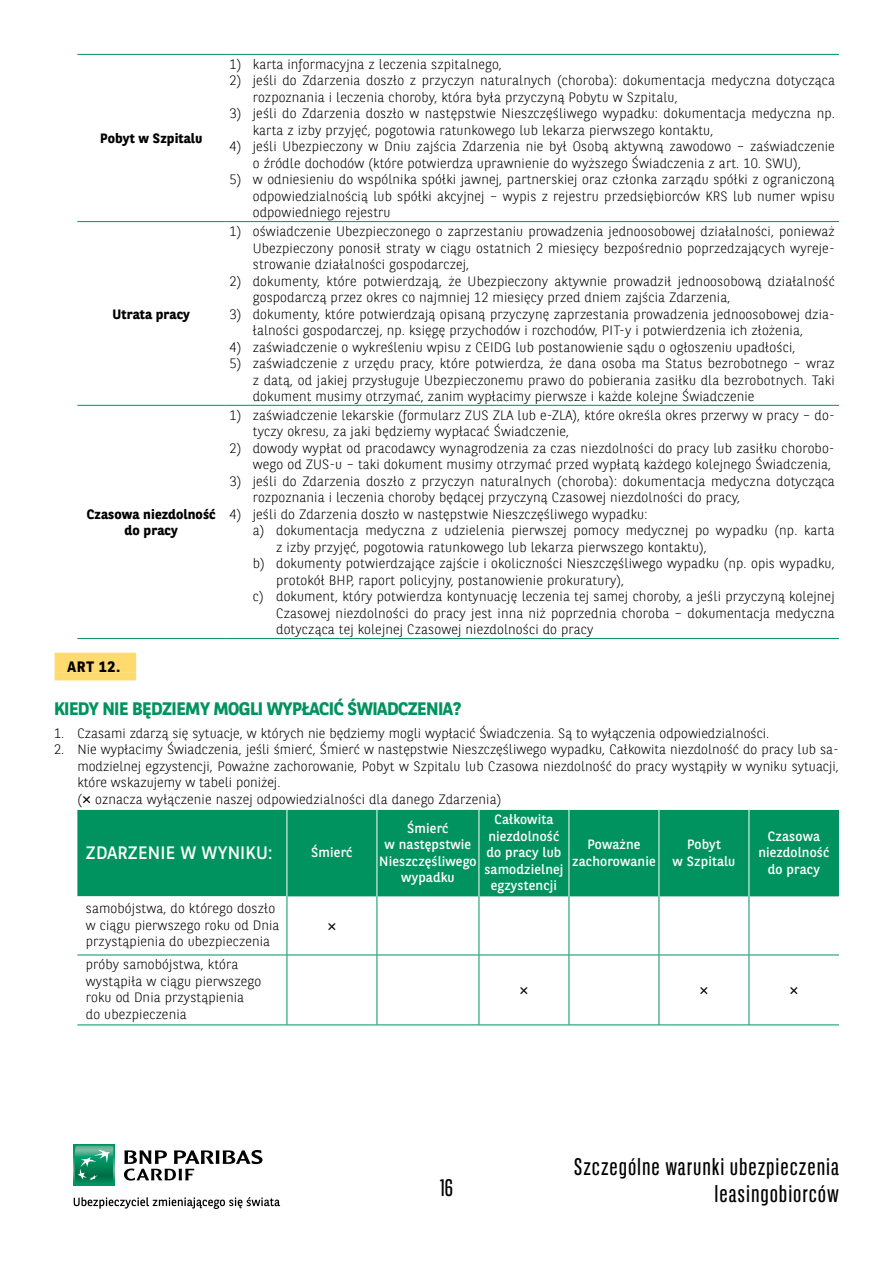
<style>
.page{position:relative;width:893px;height:1263px;background:#fff}
.page>*{position:absolute;margin:0;border:0;box-sizing:border-box;transform-origin:0 0}
.t1{font:24px/27px "BNPP Sans Condensed";letter-spacing:.04em;color:#000;text-align:right}
.t2{font:700 18px "BNPP Sans";letter-spacing:-.03em;color:#00935f}
.t3{font:18px "BNPP Sans";letter-spacing:.01em;color:#fff}
.t4{font:700 15px "BNPP Sans";color:#000}
.t5{font:15px "Meslo LGLDZ For Powerline";color:#000}
.t6{font:300 13.5px/16.5px "BNPP Sans";letter-spacing:.01em;color:#000}
.t7{font:13.5px/16.5px "BNPP Sans";letter-spacing:.01em;color:#fff;text-align:center}
.t8{font:700 13.5px/16.5px "BNPP Sans";letter-spacing:.01em;color:#000;text-align:center}
.s1{font-family:"Meslo LGLDZ For Powerline";font-weight:400;font-size:15px}
</style>
<div class="page">
<svg style="left:74px;top:1197px;width:206px;height:12px"></svg>
<svg style="left:74px;top:1145px;width:40px;height:40px"></svg>
<svg style="left:74px;top:1146px;width:39px;height:38px"></svg>
<svg style="left:124px;top:1150px;width:138px;height:30px"></svg>
<hr style="left:77px;top:54px;width:148px;height:1px;background:#00935f">
<hr style="left:225px;top:54px;width:614px;height:1px;background:#00935f">
<hr style="left:77px;top:221px;width:148px;height:1px;background:#00935f">
<hr style="left:225px;top:221px;width:614px;height:1px;background:#00935f">
<hr style="left:77px;top:405px;width:148px;height:1px;background:#00935f">
<hr style="left:225px;top:405px;width:614px;height:1px;background:#00935f">
<hr style="left:77px;top:638px;width:148px;height:1px;background:#00935f">
<hr style="left:225px;top:638px;width:614px;height:1px;background:#00935f">
<div style="left:55px;top:653px;width:81px;height:19px;background:#ffda6f"></div>
<div style="left:55px;top:672px;width:81px;height:8px;background:#ffda6f"></div>
<div style="left:77px;top:810px;width:762px;height:86px;background:#00935f"></div>
<svg style="left:77px;top:896px;width:210px;height:128px"></svg>
<hr style="left:479px;top:896px;width:1px;height:58px;background:#00935f">
<hr style="left:569px;top:896px;width:1px;height:58px;background:#00935f">
<hr style="left:659px;top:896px;width:1px;height:58px;background:#00935f">
<hr style="left:377px;top:955px;width:1px;height:69px;background:#00935f">
<hr style="left:377px;top:954px;width:102px;height:1px;background:#00935f">
<hr style="left:287px;top:1024px;width:90px;height:1px;background:#00935f">
<hr style="left:377px;top:1024px;width:102px;height:1px;background:#00935f">
<hr style="left:377px;top:896px;width:1px;height:58px;background:#00935f">
<hr style="left:479px;top:955px;width:1px;height:69px;background:#00935f">
<hr style="left:479px;top:954px;width:90px;height:1px;background:#00935f">
<hr style="left:479px;top:1024px;width:90px;height:1px;background:#00935f">
<hr style="left:569px;top:955px;width:1px;height:69px;background:#00935f">
<hr style="left:569px;top:954px;width:90px;height:1px;background:#00935f">
<hr style="left:569px;top:1024px;width:90px;height:1px;background:#00935f">
<hr style="left:659px;top:955px;width:1px;height:69px;background:#00935f">
<hr style="left:659px;top:954px;width:90px;height:1px;background:#00935f">
<hr style="left:749px;top:954px;width:90px;height:1px;background:#00935f">
<hr style="left:659px;top:1024px;width:90px;height:1px;background:#00935f">
<hr style="left:749px;top:1024px;width:90px;height:1px;background:#00935f">
<hr style="left:287px;top:954px;width:90px;height:1px;background:#00935f">
<hr style="left:377px;top:810px;width:1px;height:86px;background:#fff">
<hr style="left:479px;top:810px;width:1px;height:86px;background:#fff">
<hr style="left:569px;top:810px;width:1px;height:86px;background:#fff">
<hr style="left:659px;top:810px;width:1px;height:86px;background:#fff">
<hr style="left:287px;top:810px;width:1px;height:86px;background:#fff">
<hr style="left:287px;top:896px;width:1px;height:58px;background:#00935f">
<hr style="left:77px;top:954px;width:210px;height:1px;background:#00935f">
<hr style="left:287px;top:955px;width:1px;height:69px;background:#00935f">
<hr style="left:77px;top:1024px;width:210px;height:1px;background:#00935f">
<hr style="left:749px;top:810px;width:1px;height:86px;background:#fff">
<hr style="left:749px;top:896px;width:1px;height:58px;background:#00935f">
<hr style="left:749px;top:955px;width:1px;height:69px;background:#00935f">
<p class="t8" style="left:100px;top:130px;width:104px">Pobyt w Szpitalu</p>
<p class="t8" style="left:112px;top:305px;width:79px">Utrata pracy</p>
<p class="t8" style="left:87px;top:505px;width:130px">Czasowa niezdolność do pracy</p>
<p class="t6" style="left:229px;top:55px;width:274px">1) karta informacyjna z leczenia szpitalnego,</p>
<p class="t6" style="left:253px;top:72px;width:584px;text-indent:-23px">2) jeśli do Zdarzenia doszło z przyczyn naturalnych (choroba): dokumentacja medyczna dotycząca rozpoznania i leczenia choroby, która była przyczyną Pobytu w Szpitalu,</p>
<p class="t6" style="left:253px;top:105px;width:583px;text-indent:-23px">3) jeśli do Zdarzenia doszło w następstwie Nieszczęśliwego wypadku: dokumentacja medyczna np. karta z izby przyjęć, pogotowia ratunkowego lub lekarza pierwszego kontaktu,</p>
<p class="t6" style="left:253px;top:138px;width:583px;text-indent:-23px">4) jeśli Ubezpieczony w Dniu zajścia Zdarzenia nie był Osobą aktywną zawodowo – zaświadczenie o źródle dochodów (które potwierdza uprawnienie do wyższego Świadczenia z art. 10. SWU),</p>
<p class="t6" style="left:253px;top:171px;width:583px;text-align:justify;text-indent:-23px">5) w odniesieniu do wspólnika spółki jawnej, partnerskiej oraz członka zarządu spółki z ograniczoną odpowiedzialnością lub spółki akcyjnej – wypis z rejestru przedsiębiorców KRS lub numer wpisu odpowiedniego rejestru</p>
<p class="t6" style="left:253px;top:222px;width:583px;text-align:justify;text-indent:-23px">1) oświadczenie Ubezpieczonego o zaprzestaniu prowadzenia jednoosobowej działalności, ponieważ Ubezpieczony ponosił straty w ciągu ostatnich 2 miesięcy bezpośrednio poprzedzających wyreje&shy;strowanie działalności gospodarczej,</p>
<p class="t6" style="left:253px;top:272px;width:583px;text-indent:-23px">2) dokumenty, które potwierdzają, że Ubezpieczony aktywnie prowadził jednoosobową działalność gospodarczą przez okres co najmniej 12 miesięcy przed dniem zajścia Zdarzenia,</p>
<p class="t6" style="left:253px;top:305px;width:584px;text-indent:-23px">3) dokumenty, które potwierdzają opisaną przyczynę zaprzestania prowadzenia jednoosobowej dzia&shy;łalności gospodarczej, np. księgę przychodów i rozchodów, PIT-y i potwierdzenia ich złożenia,</p>
<p class="t6" style="left:229px;top:338px;width:568px">4) zaświadczenie o wykreśleniu wpisu z CEIDG lub postanowienie sądu o ogłoszeniu upadłości,</p>
<p class="t6" style="left:253px;top:354px;width:583px;text-align:justify;text-indent:-23px">5) zaświadczenie z urzędu pracy, które potwierdza, że dana osoba ma Status bezrobotnego – wraz z datą, od jakiej przysługuje Ubezpieczonemu prawo do pobierania zasiłku dla bezrobotnych. Taki dokument musimy otrzymać, zanim wypłacimy pierwsze i każde kolejne Świadczenie</p>
<p class="t6" style="left:253px;top:406px;width:584px;text-indent:-23px">1) zaświadczenie lekarskie (formularz ZUS ZLA lub e-ZLA), które określa okres przerwy w pracy – do&shy;tyczy okresu, za jaki będziemy wypłacać Świadczenie,</p>
<p class="t6" style="left:229px;top:439px;width:607px;text-align:right">2) dowody wypłat od pracodawcy wynagrodzenia za czas niezdolności do pracy lub zasiłku chorobo&shy;wego od ZUS-u – taki dokument musimy otrzymać przed wypłatą każdego kolejnego Świadczenia,</p>
<p class="t6" style="left:253px;top:472px;width:584px;text-indent:-23px">3) jeśli do Zdarzenia doszło z przyczyn naturalnych (choroba): dokumentacja medyczna dotycząca rozpoznania i leczenia choroby będącej przyczyną Czasowej niezdolności do pracy,</p>
<p class="t6" style="left:229px;top:505px;width:420px">4) jeśli do Zdarzenia doszło w następstwie Nieszczęśliwego wypadku:</p>
<p class="t6" style="left:253px;top:522px;width:583px">a) dokumentacja medyczna z udzielenia pierwszej pomocy medycznej po wypadku (np. karta</p>
<p class="t6" style="left:276px;top:538px;width:432px">z izby przyjęć, pogotowia ratunkowego lub lekarza pierwszego kontaktu),</p>
<p class="t6" style="left:253px;top:555px;width:583px">b) dokumenty potwierdzające zajście i okoliczności Nieszczęśliwego wypadku (np. opis wypadku,</p>
<p class="t6" style="left:276px;top:571px;width:350px">protokół BHP, raport policyjny, postanowienie prokuratury),</p>
<p class="t6" style="left:253px;top:588px;width:583px">c) dokument, który potwierdza kontynuację leczenia tej samej choroby, a jeśli przyczyną kolejnej</p>
<p class="t6" style="left:276px;top:604px;width:560px">Czasowej niezdolności do pracy jest inna niż poprzednia choroba – dokumentacja medyczna</p>
<p class="t6" style="left:276px;top:621px;width:319px">dotycząca tej kolejnej Czasowej niezdolności do pracy</p>
<p class="t4" style="left:68px;top:657px;width:54px">ART 12.</p>
<h2 class="t2" style="left:54px;top:696px;width:409px">KIEDY NIE BĘDZIEMY MOGLI WYPŁACIĆ ŚWIADCZENIA?</h2>
<p class="t6" style="left:54px;top:724px;width:717px">1. Czasami zdarzą się sytuacje, w których nie będziemy mogli wypłacić Świadczenia. Są to wyłączenia odpowiedzialności.</p>
<p class="t6" style="left:77px;top:741px;width:763px;text-indent:-23px">2. Nie wypłacimy Świadczenia, jeśli śmierć, Śmierć w następstwie Nieszczęśliwego wypadku, Całkowita niezdolność do pracy lub sa&shy;modzielnej egzystencji, Poważne zachorowanie, Pobyt w Szpitalu lub Czasowa niezdolność do pracy wystąpiły w wyniku sytuacji, które wskazujemy w tabeli poniżej.<br>(<span class="s1">✕</span> oznacza wyłączenie naszej odpowiedzialności dla danego Zdarzenia)</p>
<h2 class="t3" style="left:86px;top:840px;width:188px">ZDARZENIE W WYNIKU:</h2>
<p class="t7" style="left:311px;top:844px;width:43px">Śmierć</p>
<p class="t7" style="left:379px;top:819px;width:99px">Śmierć<br>w następstwie<br>Nieszczęśliwego wypadku</p>
<p class="t7" style="left:484px;top:811px;width:80px">Całkowita niezdolność do pracy lub samodzielnej egzystencji</p>
<p class="t7" style="left:572px;top:835px;width:85px">Poważne zachorowanie</p>
<p class="t7" style="left:672px;top:835px;width:64px">Pobyt<br>w Szpitalu</p>
<p class="t7" style="left:758px;top:827px;width:73px">Czasowa niezdolność do pracy</p>
<p class="t6" style="left:86px;top:900px;width:195px">samobójstwa, do którego doszło w ciągu pierwszego roku od Dnia przystąpienia do ubezpieczenia</p>
<p class="t6" style="left:86px;top:956px;width:177px">próby samobójstwa, która wystąpiła w ciągu pierwszego roku od Dnia przystąpienia do ubezpieczenia</p>
<p class="t5" style="left:327px;top:915px;width:11px">✕</p>
<h1 class="t1" style="left:440px;top:1173px;width:15px">16</h1>
<p class="t5" style="left:519px;top:979px;width:11px">✕</p>
<p class="t5" style="left:699px;top:979px;width:11px">✕</p>
<p class="t5" style="left:789px;top:979px;width:11px">✕</p>
<h1 class="t1" style="left:574px;top:1153px;width:267px">Szczególne warunki ubezpieczenia leasingobiorców</h1>
</div>
